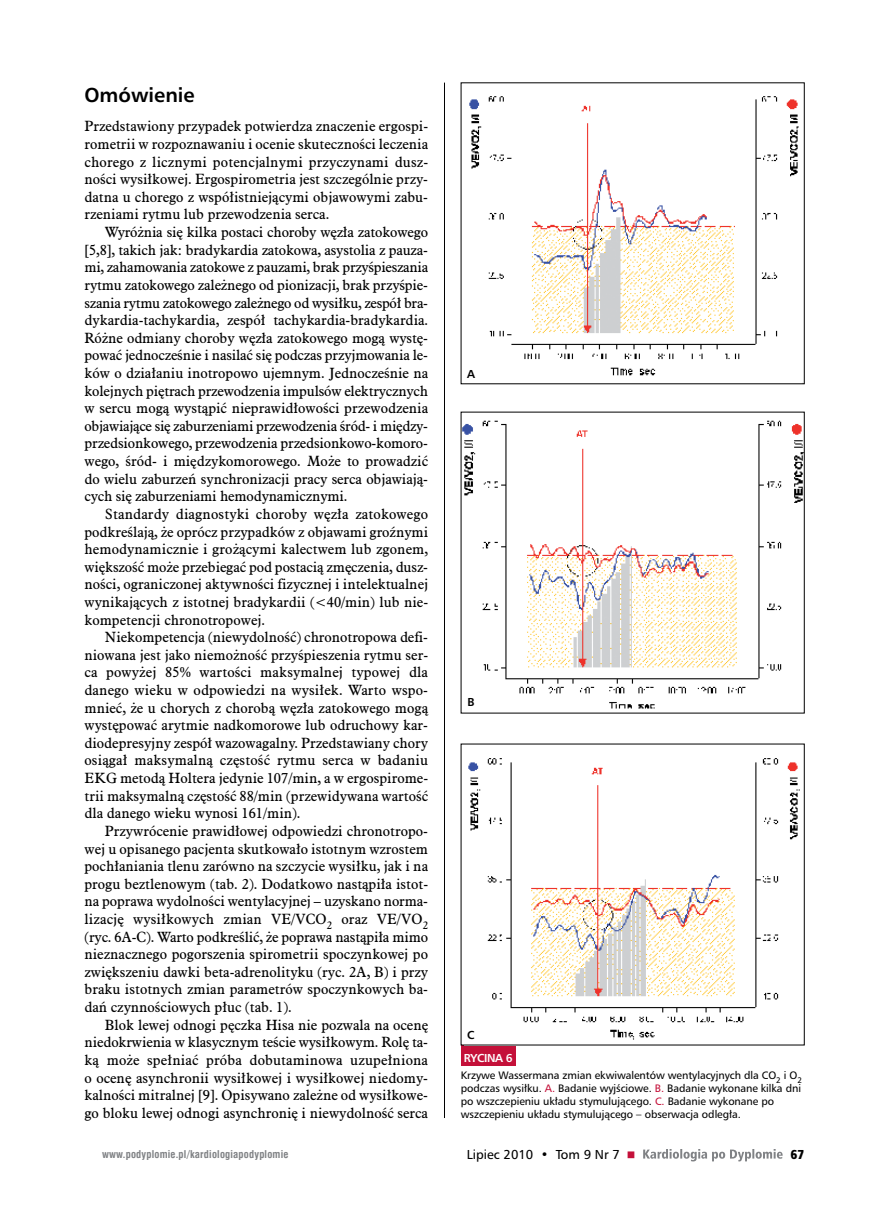
<style>
.page{position:relative;width:889px;height:1217px;background:#fff}
.page>*{position:absolute;margin:0;border:0;box-sizing:border-box;transform-origin:0 0}
.t1{font:700 20.25px "Humnst 777 EU";color:#000}
.t2{font:14.4px/17.5px "Aldine 721 EU";color:#000;text-align:justify}
.t3{font:13.05px "Humnst 777 EU";color:#000}
.t4{font:13.05px "Humnst 777 X Blk Cn EU";color:#000}
.t5{font:700 11.55px "Humnst 777 EU";letter-spacing:-.03em;color:#fff}
.t6{font:700 11.55px "Humnst 777 EU";color:#000}
.t7{font:10.8px/13px "Humnst 777 EU";letter-spacing:-.005em;color:#000}
.t8{font:700 10.5px "Swis 721 Cn EU";letter-spacing:.02em;color:#808285}
.s1{color:#c41039}
</style>
<div class="page">
<svg style="left:444px;top:82px;width:361px;height:1080px"></svg>
<svg style="left:628px;top:1150px;width:6px;height:7px"></svg>
<h1 class="t1" style="left:84px;top:82px;width:112px">Omówienie</h1>
<p class="t2" style="left:84px;top:118px;width:345px">Przedstawiony przypadek potwierdza znaczenie ergospi&shy;rometrii w rozpoznawaniu i ocenie skuteczności leczenia chorego z licznymi potencjalnymi przyczynami dusz&shy;ności wysiłkowej. Ergospirometria jest szczególnie przy&shy;datna u chorego z współistniejącymi objawowymi zabu&shy;rzeniami rytmu lub przewodzenia serca.</p>
<p class="t2" style="left:84px;top:224px;width:345px;text-indent:20px">Wyróżnia się kilka postaci choroby węzła zatokowego [5,8], takich jak: bradykardia zatokowa, asystolia z pauza&shy;mi, zahamowania zatokowe z pauzami, brak przyśpieszania rytmu zatokowego zależnego od pionizacji, brak przyśpie&shy;szania rytmu zatokowego zależnego od wysiłku, zespół bra&shy;dykardia-tachykardia, zespół tachykardia-bradykardia.<br>Różne odmiany choroby węzła zatokowego mogą wystę&shy;pować jednocześnie i nasilać się podczas przyjmowania le&shy;ków o działaniu inotropowo ujemnym. Jednocześnie na kolejnych piętrach przewodzenia impulsów elektrycznych w sercu mogą wystąpić nieprawidłowości przewodzenia objawiające się zaburzeniami przewodzenia śród- i między&shy;przedsionkowego, przewodzenia przedsionkowo-komoro&shy;wego, śród- i międzykomorowego. Może to prowadzić do wielu zaburzeń synchronizacji pracy serca objawiają&shy;cych się zaburzeniami hemodynamicznymi.</p>
<p class="t2" style="left:84px;top:505px;width:345px;text-indent:20px">Standardy diagnostyki choroby węzła zatokowego podkreślają, że oprócz przypadków z objawami groźnymi hemodynamicznie i grożącymi kalectwem lub zgonem, większość może przebiegać pod postacią zmęczenia, dusz&shy;ności, ograniczonej aktywności fizycznej i intelektualnej wynikających z istotnej bradykardii (&lt;40/min) lub nie&shy;kompetencji chronotropowej.</p>
<p class="t2" style="left:84px;top:629px;width:345px;text-indent:21px">Niekompetencja (niewydolność) chronotropowa defi&shy;niowana jest jako niemożność przyśpieszenia rytmu ser&shy;ca powyżej 85% wartości maksymalnej typowej dla danego wieku w odpowiedzi na wysiłek. Warto wspo&shy;mnieć, że u chorych z chorobą węzła zatokowego mogą występować arytmie nadkomorowe lub odruchowy kar&shy;diodepresyjny zespół wazowagalny. Przedstawiany chory osiągał maksymalną częstość rytmu serca w badaniu EKG metodą Holtera jedynie 107/min, a w ergospirome&shy;trii maksymalną częstość 88/min (przewidywana wartość dla danego wieku wynosi 161/min).</p>
<p class="t2" style="left:84px;top:822px;width:345px;text-indent:20px">Przywrócenie prawidłowej odpowiedzi chronotropo&shy;wej u opisanego pacjenta skutkowało istotnym wzrostem pochłaniania tlenu zarówno na szczycie wysiłku, jak i na progu beztlenowym (tab. 2). Dodatkowo nastąpiła istot&shy;na poprawa wydolności wentylacyjnej – uzyskano norma&shy;lizację wysiłkowych zmian VE/VCO<sub>2</sub> oraz VE/VO<sub>2 </sub>(ryc. 6A-C). Warto podkreślić, że poprawa nastąpiła mimo nieznacznego pogorszenia spirometrii spoczynkowej po zwiększeniu dawki beta-adrenolityku (ryc. 2A, B) i przy braku istotnych zmian parametrów spoczynkowych ba&shy;dań czynnościowych płuc (tab. 1).</p>
<p class="t2" style="left:84px;top:1016px;width:345px;text-indent:20px">Blok lewej odnogi pęczka Hisa nie pozwala na ocenę niedokrwienia w klasycznym teście wysiłkowym. Rolę ta&shy;ką może spełniać próba dobutaminowa uzupełniona o ocenę asynchronii wysiłkowej i wysiłkowej niedomy&shy;kalności mitralnej [9]. Opisywano zależne od wysiłkowe&shy;go bloku lewej odnogi asynchronię i niewydolność serca</p>
<p class="t8" style="left:102px;top:1147px;width:188px">www.podyplomie.pl/kardiologiapodyplomie</p>
<p class="t6" style="left:467px;top:366px;width:9px">A</p>
<p class="t6" style="left:467px;top:694px;width:9px">B</p>
<p class="t6" style="left:467px;top:1027px;width:9px">C</p>
<p class="t5" style="left:464px;top:1050px;width:50px">RYCINA 6</p>
<p class="t7" style="left:461px;top:1068px;width:343px">Krzywe Wassermana zmian ekwiwalentów wentylacyjnych dla CO<sub>2</sub> i O<sub>2 </sub>podczas wysiłku. <span class="s1">A.</span> Badanie wyjściowe. <span class="s1">B.</span> Badanie wykonane kilka dni po wszczepieniu układu stymulującego. <span class="s1">C.</span> Badanie wykonane po wszczepieniu układu stymulującego – obserwacja odległa.</p>
<p class="t3" style="left:467px;top:1145px;width:155px">Lipiec 2010 • Tom 9 Nr 7</p>
<p class="t4" style="left:790px;top:1145px;width:15px">67</p>
</div>
